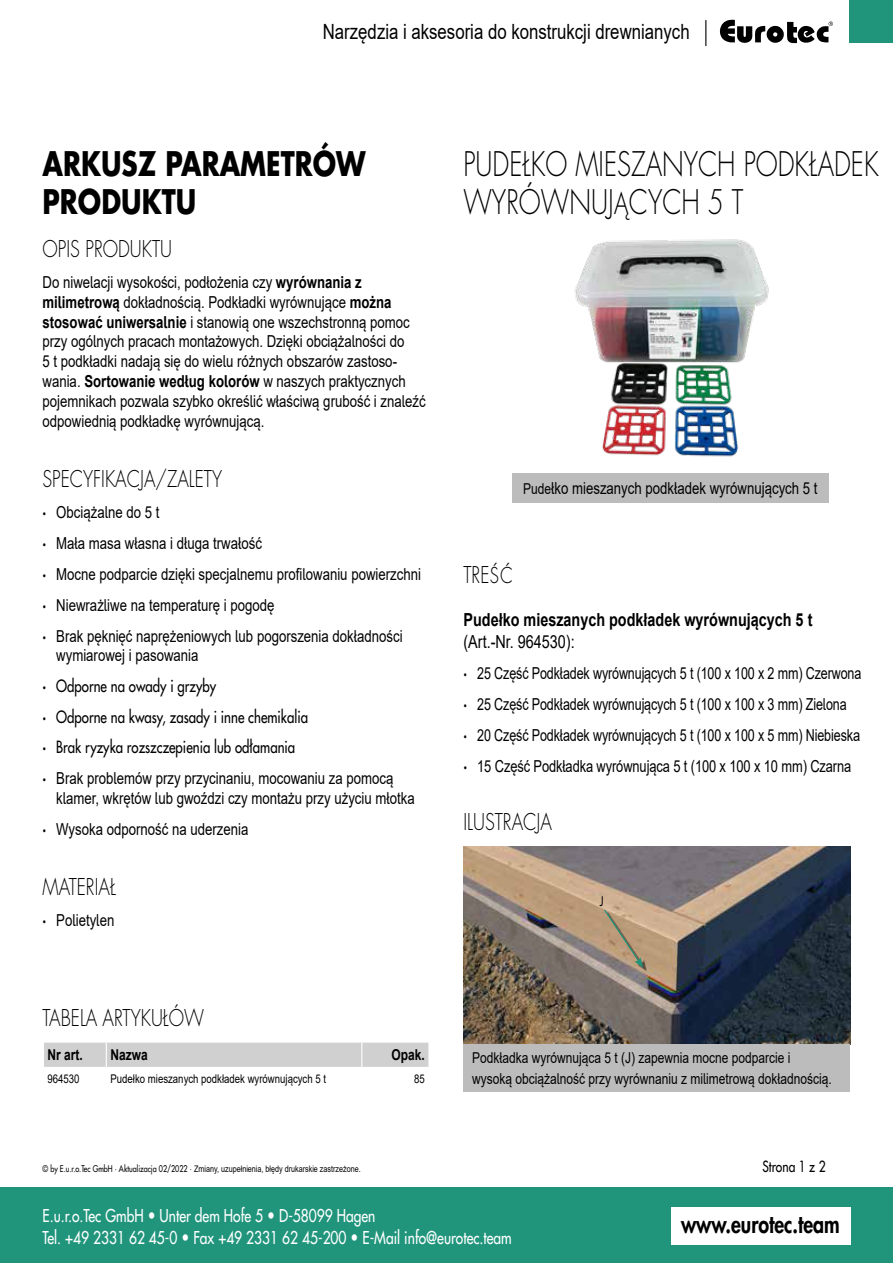
<style>
.page{position:relative;width:893px;height:1263px;background:#fff}
.page>*{position:absolute;margin:0;border:0;box-sizing:border-box;transform-origin:0 0}
.t1{font:300 33px/37.5px "Futura Std";color:#000;scale:.78 1}
.t2{font:700 33px/37.5px "Futura Std";color:#000;scale:.8 1}
.t3{font:800 24.3px "Futura Std";color:#000;scale:.8 1}
.t4{font:300 22.5px "Futura Std";color:#000;scale:.8 1}
.t5{font:21px "Arial";color:#000;scale:.8 1}
.t6{font:700 18px "Arial";color:#000;scale:.8 1}
.t7{font:18px "Arial";color:#000;scale:.8 1}
.t8{font:500 17.25px/22.5px "Futura Std";color:#fff;scale:.8 1}
.t9{font:16.5px/19.8px "Arial";color:#000;scale:.8 1}
.t10{font:16.5px/30.9px "Arial";color:#000;scale:.76 1}
.t11{font:500 16.5px/30.6px "Futura Std";color:#000;scale:.8 1}
.t12{font:15px/21px "Arial";color:#000;scale:.8 1}
.t13{font:700 15px "Arial";color:#000;scale:.8 1}
.t14{font:500 15px "Futura Std";color:#000;scale:.8 1}
.t15{font:500 12.9px "Futura Std";color:#000;scale:.8 1}
.t16{font:12px "Arial";color:#000;scale:.8 1}
.t17{font:9px "Arial";color:#000;scale:.8 1}
.s1{font-family:"Futura PT"}
.s2{font-weight:700}
.s3{font-family:"Futura Std";font-weight:800}
.s4{font-weight:800}
.s5{font-size:15px}
.s6{font-family:"Futura PT";font-size:24px}
.s7{font-family:"Futura Std";font-weight:500}
</style>
<div class="page">
<div style="left:0;top:1187px;width:893px;height:76px;background:#20957c"></div>
<div style="left:671px;top:1208px;width:179px;height:37px;background:#fff"></div>
<div style="left:849px;top:0;width:44px;height:43px;background:#20957c"></div>
<svg style="left:720px;top:20px;width:113px;height:24px"></svg>
<svg style="left:705px;top:20px;width:1px;height:26px"></svg>
<img style="left:574px;top:239px;width:195px;height:218px">
<div style="left:44px;top:1042px;width:385px;height:25px;background:#d0d0d0"></div>
<img style="left:463px;top:846px;width:387px;height:198px">
<div style="left:463px;top:1044px;width:387px;height:47px;background:#bdbcbc"></div>
<div style="left:606px;top:912px;width:41px;height:59px;background:#000;opacity:.55"></div>
<svg style="left:603px;top:909px;width:40px;height:59px;background:#ae987c"></svg>
<div style="left:512px;top:473px;width:317px;height:30px;background:#bdbcbc"></div>
<p class="t5" style="left:323px;top:17px;width:460px">Narzędzia i aksesoria do konstrukcji drewnianych</p>
<h1 class="t2" style="left:43px;top:144px;width:405px">ARKUSZ PARAMETRÓW<br>PRODUKTU</h1>
<h1 class="t1" style="left:463px;top:146px;width:534px">PUDEŁKO MIESZANYCH PODKŁADEK<br>WYRÓWNUJ<span class="s1">Ą</span>CYCH 5 T</h1>
<h3 class="t4" style="left:43px;top:235px;width:163px">OPIS PRODUKTU</h3>
<p class="t9" style="left:43px;top:272px;width:480px">Do niwelacji wysokości, podłożenia czy <span class="s2">wyrównania z milimetrową</span> dokładnością. Podkładki wyrównujące <span class="s2">można stosować uniwersalnie</span> i stanowią one wszechstronną pomoc przy ogólnych pracach montażowych. Dzięki obciążalności do<br>5 t podkładki nadają się do wielu różnych obszarów zastoso&shy;wania. <span class="s2">Sortowanie według kolorów</span> w naszych praktycznych pojemnikach pozwala szybko określić właściwą grubość i znaleźć odpowiednią podkładkę wyrównującą.</p>
<h3 class="t4" style="left:43px;top:465px;width:226px">SPECYFIKACJA/ZALETY</h3>
<p class="t9" style="left:43px;top:497px;width:475px;line-height:30.9px"><span class="s3">·</span> Obciążalne do 5 t<br><span class="s3">·</span> Mała masa własna i długa trwałość<br><span class="s3">·</span> Mocne podparcie dzięki specjalnemu profilowaniu powierzchni <span class="s3">·</span> Niewrażliwe na temperaturę i pogodę<br><span class="s3">·</span> Brak pęknięć naprężeniowych lub pogorszenia dokładności</p>
<p class="t9" style="left:56px;top:646px;width:179px">wymiarowej i pasowania</p>
<p class="t11" style="left:43px;top:671px;width:333px"><span class="s4">·</span> Odporne na owady i grzyby<br><span class="s4">·</span> Odporne na kwasy, zasady i inne chemikalia <span class="s4">·</span> Brak ryzyka rozszczepienia lub odłamania</p>
<p class="t9" style="left:56px;top:768px;width:450px;text-indent:-14px"><span class="s3">·</span> Brak problemów przy przycinaniu, mocowaniu za pomocą klamer, wkrętów lub gwoździ czy montażu przy użyciu młotka</p>
<p class="t9" style="left:43px;top:819px;width:259px"><span class="s3">·</span> Wysoka odporność na uderzenia</p>
<h3 class="t4" style="left:43px;top:873px;width:93px">MATERIAŁ</h3>
<p class="t9" style="left:43px;top:910px;width:91px"><span class="s3">·</span> Polietylen</p>
<h3 class="t4" style="left:43px;top:1004px;width:203px">TABELA ARTYKUŁÓW</h3>
<p class="t13" style="left:48px;top:1044px;width:46px">Nr art.</p>
<p class="t13" style="left:111px;top:1044px;width:48px">Nazwa</p>
<p class="t13" style="left:392px;top:1044px;width:43px">Opak.</p>
<p class="t16" style="left:48px;top:1071px;width:42px">964530</p>
<p class="t16" style="left:111px;top:1071px;width:271px">Pudełko mieszanych podkładek wyrównujących 5 t</p>
<p class="t16" style="left:414px;top:1071px;width:15px">85</p>
<p class="t9" style="left:523px;top:478px;width:370px"><span class="s5">Pude</span>łko mieszanych podkładek wyrównujących 5 t</p>
<h3 class="t4" style="left:463px;top:561px;width:63px">TRE<span class="s6">ŚĆ</span></h3>
<p class="t6" style="left:463px;top:607px;width:438px">Pudełko mieszanych podkładek wyrównujących 5 t</p>
<p class="t7" style="left:463px;top:629px;width:141px">(Art.-Nr. 964530):</p>
<p class="t10" style="left:463px;top:657px;width:525px"><span class="s3">·</span> 25 Część Podkładek wyrównujących 5 t (100 x 100 x 2 mm) Czerwona <span class="s3">·</span> 25 Część Podkładek wyrównujących 5 t (100 x 100 x 3 mm) Zielona<br><span class="s3">·</span> 20 Część Podkładek wyrównujących 5 t (100 x 100 x 5 mm) Niebieska <span class="s3">·</span> 15 Część Podkładka wyrównująca 5 t (100 x 100 x 10 mm) Czarna</p>
<h3 class="t4" style="left:463px;top:808px;width:112px">ILUSTRACJA</h3>
<p class="t15" style="left:600px;top:893px;width:6px">J</p>
<p class="t12" style="left:472px;top:1047px;width:451px">Podkładka wyrównująca 5 t (J) zapewnia mocne podparcie i wysoką obciążalność przy wyrównaniu z milimetrową dokładnością.</p>
<p class="t17" style="left:43px;top:1163px;width:399px"><span class="s7">© by E.u.r.o.Tec GmbH · Aktualizacja 02/2022 ·</span> Zmiany, uzupełnienia, błędy drukarskie zastrzeżone.</p>
<p class="t14" style="left:762px;top:1157px;width:80px">Strona 1 z 2</p>
<p class="t8" style="left:43px;top:1204px;width:588px">E.u.r.o.Tec GmbH <span class="s4">•</span> Unter dem Hofe 5 <span class="s4">•</span> D-58099 Hagen<br>Tel. +49 2331 62 45-0 <span class="s4">•</span> Fax +49 2331 62 45-200 <span class="s4">•</span> E-Mail info@eurotec.team</p>
<h2 class="t3" style="left:681px;top:1208px;width:200px">www.eurotec.team</h2>
</div>
